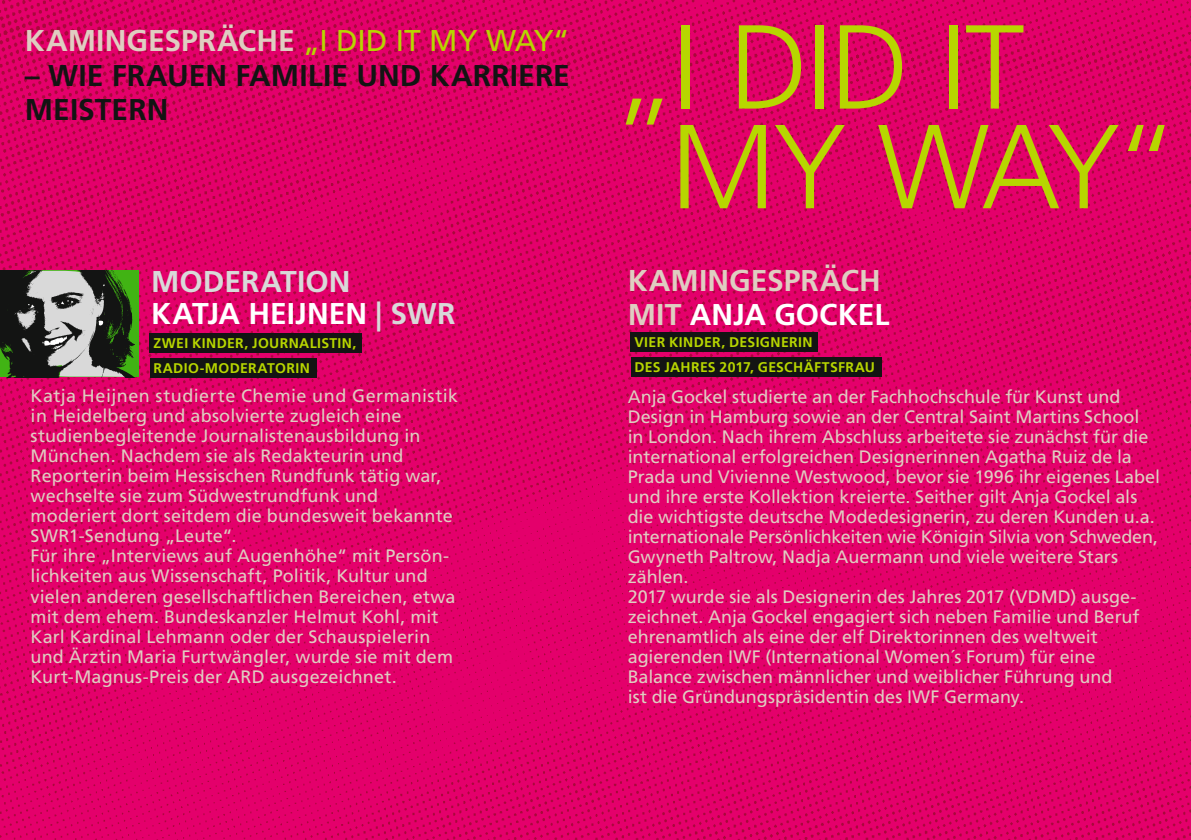
<style>
.page{position:relative;width:1191px;height:840px;background:#fff}
.page>*{position:absolute;margin:0;border:0;box-sizing:border-box;transform-origin:0 0}
.t1{font:300 119.2px/99.6px "Frutiger LT";letter-spacing:-.025em;color:#b7d600}
.t2{font:700 30px/34px "Frutiger LT";color:#dfcdc1}
.t3{font:700 30px/34px "Frutiger LT";color:#131413}
.t4{font:700 30px/32px "Frutiger LT";color:#d9d9d9}
.t5{font:18px/20px "Frutiger LT";color:#dfcdc1}
.t6{font:700 14px/25.2px "Frutiger LT";letter-spacing:.025em;color:#b7d600}
.s1{font-weight:400;color:#b7d600}
.s2{color:#fff}
</style>
<div class="page">
<img style="left:0;top:0;width:1191px;height:839px">
<div style="left:630px;top:331px;width:188px;height:20px;background:#131413"></div>
<div style="left:630px;top:357px;width:251px;height:19px;background:#131413"></div>
<div style="left:0;top:270px;width:139px;height:107px;background:#41b314"></div>
<img style="left:0;top:270px;width:135px;height:107px">
<div style="left:150px;top:333px;width:212px;height:19px;background:#131413"></div>
<div style="left:150px;top:358px;width:166px;height:20px;background:#131413"></div>
<h2 class="t2" style="left:25px;top:24px;width:546px">KAMINGESPRÄCHE <span class="s1">„I DID IT MY WAY“</span></h2>
<h2 class="t3" style="left:25px;top:58px;width:546px">– WIE FRAUEN FAMILIE UND KARRIERE<br>MEISTERN</h2>
<h2 class="t4" style="left:151px;top:265px;width:306px">MODERATION<br><span class="s2">KATJA HEIJNEN</span> | SWR</h2>
<p class="t6" style="left:153px;top:330px;width:204px">ZWEI KINDER, JOURNALISTIN,<br>RADIO-MODERATORIN</p>
<p class="t5" style="left:31px;top:386px;width:429px">Katja Heijnen studierte Chemie und Germanistik in Heidelberg und absolvierte zugleich eine studienbegleitende Journalistenausbildung in München. Nachdem sie als Redakteurin und Reporterin beim Hessischen Rundfunk tätig war, wechselte sie zum Südwestrundfunk und moderiert dort seitdem die bundesweit bekannte SWR1-Sendung „Leute“.<br>Für ihre „Interviews auf Augenhöhe“ mit Persön&shy;lichkeiten aus Wissenschaft, Politik, Kultur und vielen anderen gesellschaftlichen Bereichen, etwa mit dem ehem. Bundeskanzler Helmut Kohl, mit Karl Kardinal Lehmann oder der Schauspielerin und Ärztin Maria Furtwängler, wurde sie mit dem Kurt-Magnus-Preis der ARD ausgezeichnet.</p>
<h1 class="t1" style="left:670px;top:19px;width:511px;text-indent:-59px">„I DID IT<br>MY WAY“</h1>
<h2 class="t2" style="left:628px;top:263px;width:263px">KAMINGESPRÄCH<br>MIT <span class="s2">ANJA GOCKEL</span></h2>
<p class="t6" style="left:634px;top:329px;width:242px">VIER KINDER, DESIGNERIN<br>DES JAHRES 2017, GESCHÄFTSFRAU</p>
<p class="t5" style="left:628px;top:386px;width:534px">Anja Gockel studierte an der Fachhochschule für Kunst und Design in Hamburg sowie an der Central Saint Martins School<br>in London. Nach ihrem Abschluss arbeitete sie zunächst für die international erfolgreichen Designerinnen Agatha Ruiz de la Prada und Vivienne Westwood, bevor sie 1996 ihr eigenes Label und ihre erste Kollektion kreierte. Seither gilt Anja Gockel als die wichtigste deutsche Modedesignerin, zu deren Kunden u.a. internationale Persönlichkeiten wie Königin Silvia von Schweden, Gwyneth Paltrow, Nadja Auermann und viele weitere Stars zählen.<br>2017 wurde sie als Designerin des Jahres 2017 (VDMD) ausge&shy;zeichnet. Anja Gockel engagiert sich neben Familie und Beruf ehrenamtlich als eine der elf Direktorinnen des weltweit agierenden IWF (International Women´s Forum) für eine Balance zwischen männlicher und weiblicher Führung und<br>ist die Gründungspräsidentin des IWF Germany.</p>
</div>
